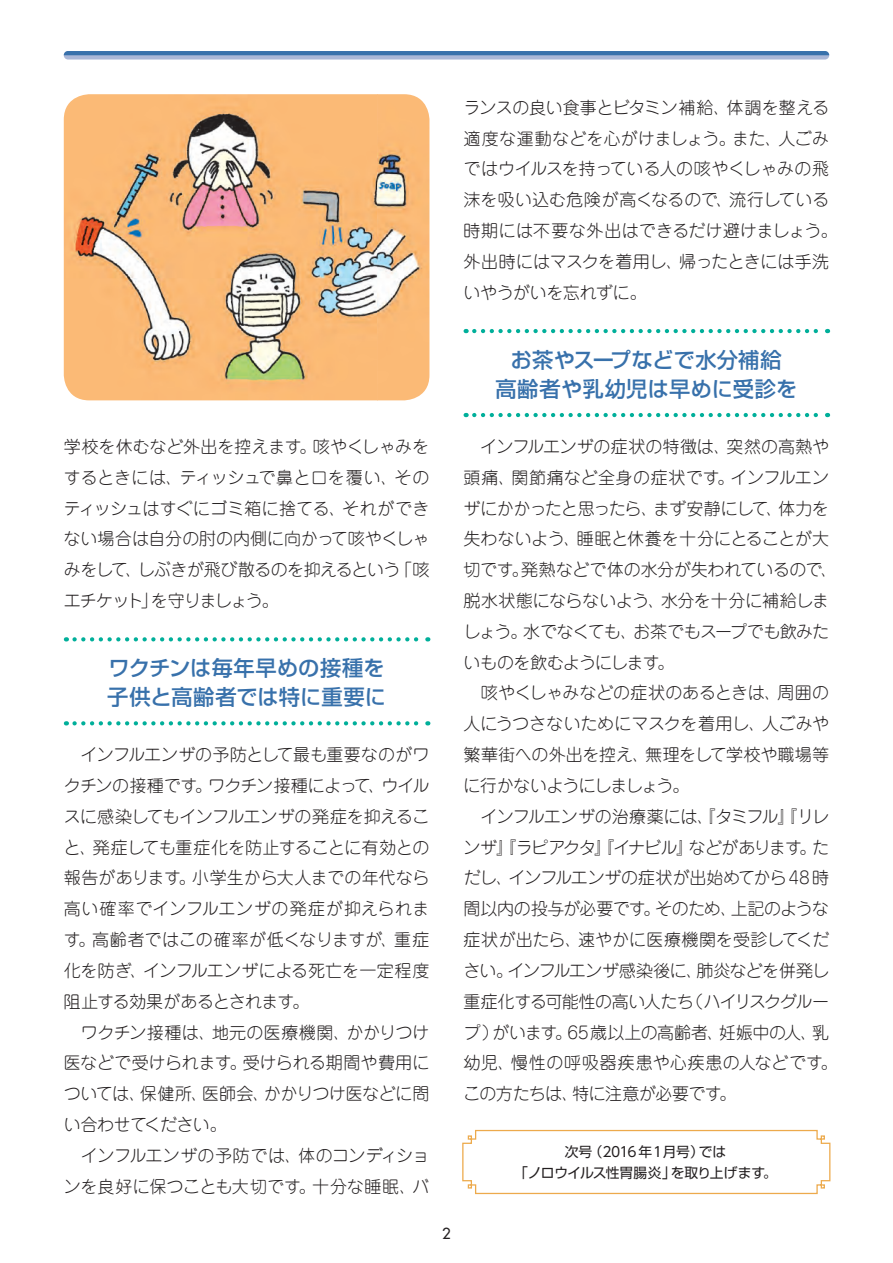
<style>
.page{position:relative;width:893px;height:1263px;background:#fff}
.page>*{position:absolute;margin:0;border:0;box-sizing:border-box;transform-origin:0 0}
.t1{font:500 21.3px/28.7px "Shin Go Pr 6 N";letter-spacing:.01em;color:#3871ab}
.t2{font:300 16.95px/30.8px "Jun 101 Pro";letter-spacing:-.015em;color:#231f20}
.t3{font:14.85px "Futura";color:#231f20}
.t4{font:13.8px/21.3px "Shin Go Pr 6 N";letter-spacing:-.02em;color:#231f20;text-align:center}
.s1{font-family:"MO Clear Tone SG"}
</style>
<div class="page">
<svg style="left:64px;top:51px;width:765px;height:9px;background:#abb9d8"></svg>
<hr style="left:64px;top:51px;width:765px;height:4px;background:#3871ab">
<img style="left:64px;top:94px;width:365px;height:306px">
<svg style="left:462px;top:1129px;width:369px;height:66px"></svg>
<svg style="left:75px;top:637px;width:353px;height:4px"></svg>
<svg style="left:75px;top:721px;width:353px;height:4px"></svg>
<svg style="left:474px;top:329px;width:354px;height:4px"></svg>
<svg style="left:474px;top:413px;width:354px;height:4px"></svg>
<p class="t2" style="left:463px;top:90px;width:376px">ランスの良い食事とビタミン補給、体調を整える適度な運動などを心がけましょう。また、人ごみではウイルスを持っている人の咳やくしゃみの飛沫を吸い込む危険が高くなるので、流行している時期には不要な外出はできるだけ避けましょう。外出時にはマスクを着用し、帰ったときには手洗いやうがいを忘れずに。</p>
<p class="t2" style="left:64px;top:429px;width:367px;text-align:justify">学校を休むなど外出を控えます。咳やくしゃみをするときには、ティッシュで鼻と口を覆い、そのティッシュはすぐにゴミ箱に捨てる、それができない場合は自分の肘の内側に向かって咳やくしゃみをして、しぶきが飛び散るのを抑えるという「咳エチケット」を守りましょう。</p>
<p class="t1" style="left:107px;top:652px;width:280px">ワクチンは毎年早めの接種を子供と高齢者では特に重要に</p>
<p class="t2" style="left:64px;top:737px;width:367px">　インフルエンザの予防として最も重要なのがワクチンの接種です。ワクチン接種によって、ウイルスに感染してもインフルエンザの発症を抑えること、発症しても重症化を防止することに有効との報告があります。小学生から大人までの年代なら高い確率でインフルエンザの発症が抑えられます。高齢者ではこの確率が低くなりますが、重症化を防ぎ、インフルエンザによる死亡を一定程度阻止する効果があるとされます。<br>　ワクチン接種は、地元の医療機関、かかりつけ医などで受けられます。受けられる期間や費用については、保健所、医師会、かかりつけ医などに問い合わせてください。<br>　インフルエンザの予防では、体のコンディションを良好に保つことも大切です。十分な睡眠、バ</p>
<p class="t1" style="left:495px;top:344px;width:303px;text-align:center">お茶やスープなどで水分補給<br>高齢者や乳幼児は早めに受診を</p>
<p class="t2" style="left:463px;top:429px;width:376px">　インフルエンザの症状の特徴は、突然の高熱や頭痛、関節痛など全身の症状です。インフルエンザにかかったと思ったら、まず安静にして、体力を失わないよう、睡眠と休養を十分にとることが大切です。発熱などで体の水分が失われているので、脱水状態にならないよう、水分を十分に補給しましょう。水でなくても、お茶でもスープでも飲みたいものを飲むようにします。<br>　咳やくしゃみなどの症状のあるときは、周囲の人にうつさないためにマスクを着用し、人ごみや繁華街への外出を控え、無理をして学校や職場等に行かないようにしましょう。<br>　インフルエンザの治療薬には、『タミフル』『リレンザ』『ラピアクタ』『イナビル』などがあります。ただし、インフルエンザの症状が出始めてから48時間以内の投与が必要です。そのため、上記のような症状が出たら、速やかに医療機関を受診してください。インフルエンザ感染後に、肺炎などを併発し重症化する可能性の高い人たち（ハイリスクグループ）がいます。65歳以上の高齢者、妊娠中の人、乳幼児、慢性の呼吸器疾患や心疾患の人などです。この方たちは、特に注意が必要です。</p>
<p class="t4" style="left:514px;top:1140px;width:265px">次号（<span class="s1">2016</span> 年<span class="s1">1</span>月号）では<br>「ノロウイルス性胃腸炎」を取り上げます。</p>
<p class="t3" style="left:442px;top:1224px;width:10px">2</p>
</div>
